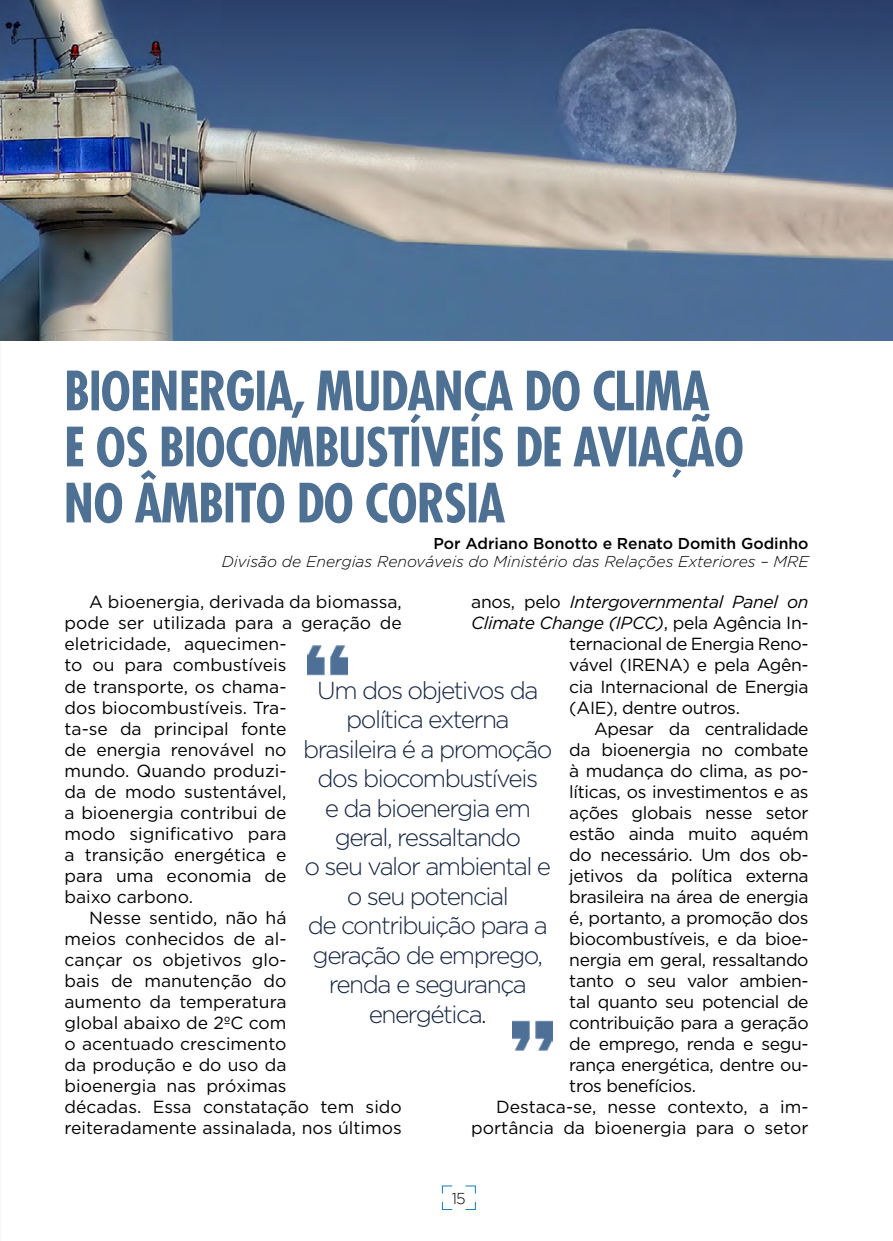
<style>
.page{position:relative;width:893px;height:1241px;background:#fff}
.page>*{position:absolute;margin:0;border:0;box-sizing:border-box;transform-origin:0 0}
.t1{font:700 condensed 52.5px/56px "Futura";letter-spacing:-.02em;color:#4e7093}
.t2{font:300 24.5px/29.4px "Gotham HTF";letter-spacing:-.06em;color:#172742;text-align:center}
.t3{font:17.5px "Gotham HTF";letter-spacing:-.015em;color:#000}
.t4{font:italic 17.5px "Gotham HTF";letter-spacing:-.02em;color:#000}
.t5{font:italic 300 15.75px "Gotham HTF";color:#000}
.t6{font:500 15.75px "Gotham HTF";color:#000}
.t7{font:300 15.75px "Gotham";color:#000}
.s1{font-style:normal}
.s2{color:#000}
</style>
<div class="page">
<svg style="left:441px;top:1185px;width:35px;height:25px"></svg>
<img style="left:0;top:0;width:893px;height:340px">
<img style="left:512px;top:1020px;width:40px;height:31px">
<img style="left:308px;top:645px;width:39px;height:31px">
<h1 class="t1" style="left:64px;top:362px;width:682px">BIOENERGIA, MUDANÇA DO CLIMA<br>E OS BIOCOMBUSTÍVEIS DE AVIAÇÃO<br>NO ÂMBITO DO CORSIA</h1>
<p class="t6" style="left:433px;top:534px;width:377px">Por Adriano Bonotto e Renato Domith Godinho</p>
<p class="t5" style="left:222px;top:552px;width:588px">Divisão de Energias Renováveis do Ministério das Relações Exteriores – MRE</p>
<p class="t3" style="left:89px;top:592px;width:314px">A bioenergia, derivada da biomassa,</p>
<p class="t3" style="left:64px;top:613px;width:339px">pode ser utilizada para a geração de</p>
<p class="t3" style="left:64px;top:634px;width:223px">eletricidade, aquecimen-</p>
<p class="t3" style="left:64px;top:655px;width:224px">to ou para combustíveis</p>
<p class="t3" style="left:64px;top:676px;width:223px">de transporte, os chama-</p>
<p class="t3" style="left:64px;top:697px;width:223px">dos biocombustíveis. Tra-</p>
<p class="t3" style="left:64px;top:718px;width:223px">ta-se da principal fonte</p>
<p class="t3" style="left:64px;top:739px;width:223px">de energia renovável no</p>
<p class="t3" style="left:64px;top:760px;width:223px">mundo. Quando produzi-</p>
<p class="t3" style="left:64px;top:781px;width:223px">da de modo sustentável,</p>
<p class="t3" style="left:64px;top:802px;width:224px">a bioenergia contribui de</p>
<p class="t3" style="left:64px;top:823px;width:223px">modo significativo para</p>
<p class="t3" style="left:64px;top:844px;width:224px">a transição energética e</p>
<p class="t3" style="left:64px;top:865px;width:223px">para uma economia de</p>
<p class="t3" style="left:64px;top:886px;width:130px">baixo carbono.</p>
<p class="t3" style="left:89px;top:907px;width:199px">Nesse sentido, não há</p>
<p class="t3" style="left:64px;top:928px;width:223px">meios conhecidos de al-</p>
<p class="t3" style="left:64px;top:949px;width:224px">cançar os objetivos glo-</p>
<p class="t3" style="left:64px;top:970px;width:223px">bais de manutenção do</p>
<p class="t3" style="left:64px;top:991px;width:223px">aumento da temperatura</p>
<p class="t3" style="left:64px;top:1012px;width:223px">global abaixo de 2ºC com</p>
<p class="t3" style="left:64px;top:1033px;width:223px">o acentuado crescimento</p>
<p class="t3" style="left:64px;top:1054px;width:224px">da produção e do uso da</p>
<p class="t3" style="left:64px;top:1075px;width:223px">bioenergia nas próximas</p>
<p class="t3" style="left:64px;top:1096px;width:339px">décadas. Essa constatação tem sido</p>
<p class="t3" style="left:64px;top:1117px;width:339px">reiteradamente assinalada, nos últimos</p>
<p class="t4" style="left:471px;top:592px;width:339px"><span class="s1">anos, pelo</span> Intergovernmental Panel on</p>
<p class="t4" style="left:471px;top:613px;width:339px">Climate Change (IPCC)<span class="s1">, pela Agência In-</span></p>
<p class="t3" style="left:569px;top:634px;width:241px">ternacional de Energia Reno-</p>
<p class="t3" style="left:569px;top:655px;width:241px">vável (IRENA) e pela Agên-</p>
<p class="t3" style="left:569px;top:676px;width:241px">cia Internacional de Energia</p>
<p class="t3" style="left:569px;top:697px;width:172px">(AIE), dentre outros.</p>
<p class="t3" style="left:594px;top:718px;width:216px">Apesar da centralidade</p>
<p class="t3" style="left:569px;top:739px;width:241px">da bioenergia no combate</p>
<p class="t3" style="left:569px;top:760px;width:241px">à mudança do clima, as po-</p>
<p class="t3" style="left:569px;top:781px;width:241px">líticas, os investimentos e as</p>
<p class="t3" style="left:569px;top:802px;width:241px">ações globais nesse setor</p>
<p class="t3" style="left:569px;top:823px;width:241px">estão ainda muito aquém</p>
<p class="t3" style="left:569px;top:844px;width:241px">do necessário. Um dos ob-</p>
<p class="t3" style="left:569px;top:865px;width:241px">jetivos da política externa</p>
<p class="t3" style="left:569px;top:886px;width:241px">brasileira na área de energia</p>
<p class="t3" style="left:569px;top:907px;width:241px">é, portanto, a promoção dos</p>
<p class="t3" style="left:569px;top:928px;width:241px">biocombustíveis, e da bioe-</p>
<p class="t3" style="left:569px;top:949px;width:241px">nergia em geral, ressaltando</p>
<p class="t3" style="left:569px;top:970px;width:241px">tanto o seu valor ambien-</p>
<p class="t3" style="left:569px;top:991px;width:241px">tal quanto seu potencial de</p>
<p class="t3" style="left:569px;top:1012px;width:241px">contribuição para a geração</p>
<p class="t3" style="left:569px;top:1033px;width:241px">de emprego, renda e segu-</p>
<p class="t3" style="left:569px;top:1054px;width:241px">rança energética, dentre ou-</p>
<p class="t3" style="left:569px;top:1075px;width:128px">tros benefícios.</p>
<p class="t3" style="left:496px;top:1096px;width:314px">Destaca-se, nesse contexto, a im-</p>
<p class="t3" style="left:471px;top:1117px;width:339px">portância da bioenergia para o setor</p>
<h2 class="t2" style="left:303px;top:675px;width:251px">Um dos objetivos da política externa brasileira é a promoção dos biocombustíveis<br>e da bioenergia em geral, ressaltando<br>o seu valor ambiental e o seu potencial<br>de contribuição para a geração de emprego, renda e segurança energética<span class="s2">.</span></h2>
<p class="t7" style="left:452px;top:1189px;width:15px">15</p>
</div>
